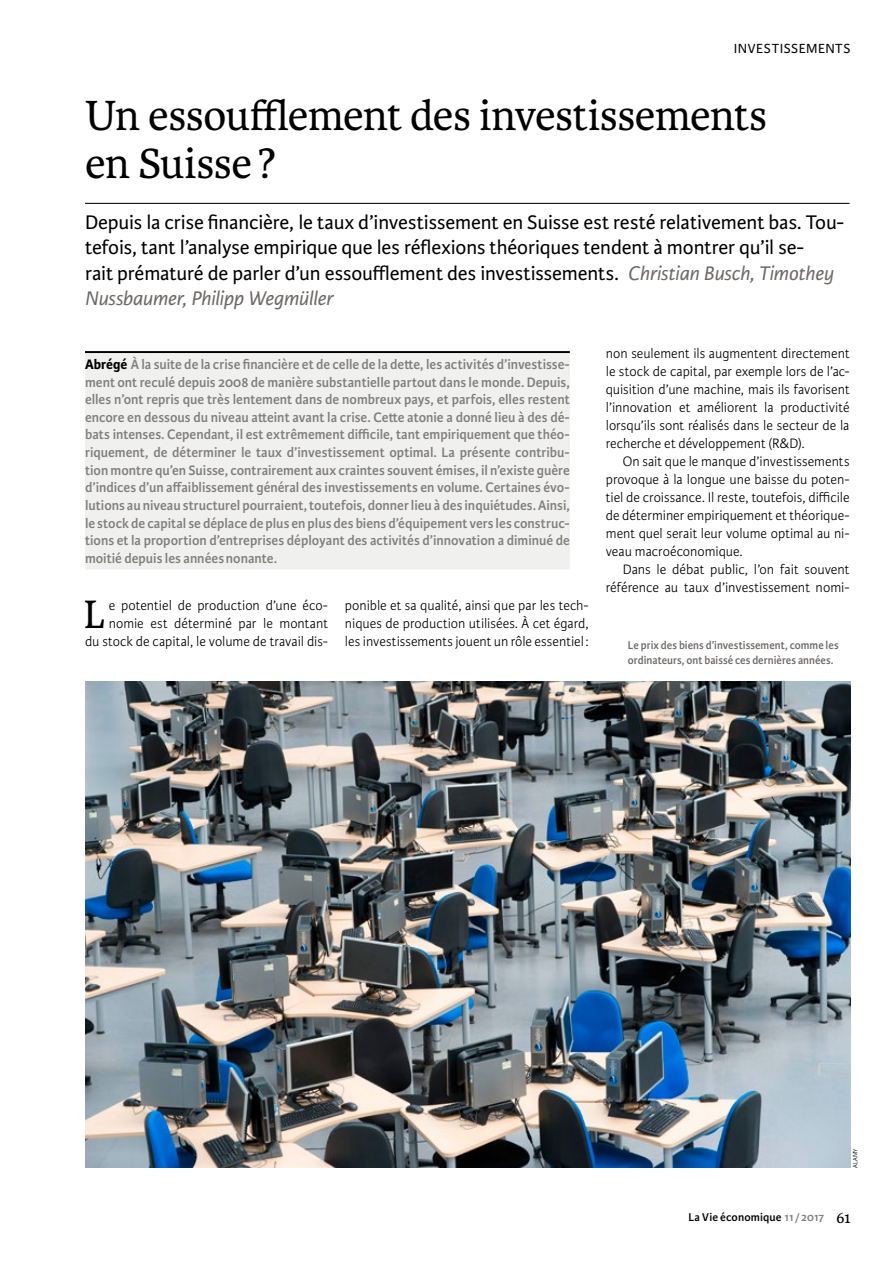
<style>
.page{position:relative;width:893px;height:1263px;background:#fff}
.page>*{position:absolute;margin:0;border:0;box-sizing:border-box;transform-origin:0 0}
.t1{font:45px/48px "Karmina";letter-spacing:-.01em;color:#000}
.t2{font:42.3px "Karmina";color:#000;scale:.96 1}
.t3{font:21px/25.5px "Karmina Sans";letter-spacing:-.005em;color:#000}
.t4{font:600 14.7px/17.5px "Karmina Sans";color:#817e7b;text-align:justify}
.t5{font:300 14.55px/18px "Karmina Sans";color:#000;text-align:justify}
.t6{font:14.1px "Karmina Sans";letter-spacing:.035em;color:#000}
.t7{font:600 12px/15px "Karmina Sans";letter-spacing:.005em;color:#6d6966;scale:.95 1}
.t8{font:600 12px "Karmina Sans";letter-spacing:.01em;color:#000}
.t9{font:300 6.75px "Karmina Sans";letter-spacing:.015em;color:#000}
.s1{font-style:italic;color:#6d6966}
.s2{font-weight:700;color:#000}
.s3{color:#817e7b}
.s4{font-family:"Karmina";font-weight:400;font-size:16.5px}
</style>
<div class="page">
<hr style="left:85px;top:203px;width:765px;height:1px;background:#000">
<hr style="left:85px;top:351px;width:485px;height:2px;background:#000">
<div style="left:85px;top:353px;width:485px;height:23px;background:#f0f0ef"></div>
<div style="left:85px;top:371px;width:485px;height:22px;background:#f0f0ef"></div>
<div style="left:85px;top:388px;width:485px;height:23px;background:#f0f0ef"></div>
<div style="left:85px;top:406px;width:485px;height:22px;background:#f0f0ef"></div>
<div style="left:85px;top:424px;width:485px;height:22px;background:#f0f0ef"></div>
<div style="left:85px;top:441px;width:485px;height:23px;background:#f0f0ef"></div>
<div style="left:85px;top:459px;width:485px;height:22px;background:#f0f0ef"></div>
<div style="left:85px;top:476px;width:485px;height:23px;background:#f0f0ef"></div>
<div style="left:85px;top:494px;width:485px;height:23px;background:#f0f0ef"></div>
<div style="left:85px;top:512px;width:485px;height:22px;background:#f0f0ef"></div>
<div style="left:85px;top:529px;width:485px;height:23px;background:#f0f0ef"></div>
<div style="left:85px;top:547px;width:485px;height:22px;background:#f0f0ef"></div>
<img style="left:85px;top:682px;width:765px;height:486px">
<p class="t6" style="left:734px;top:41px;width:118px">INVESTISSEMENTS</p>
<h1 class="t1" style="left:85px;top:92px;width:684px">Un essoufflement des investissements en Suisse ?</h1>
<p class="t3" style="left:85px;top:209px;width:761px">Depuis la crise financière, le taux d’investissement en Suisse est resté relativement bas. Tou&shy;tefois, tant l’analyse empirique que les réflexions théoriques tendent à montrer qu’il se-<br>rait prématuré de parler d’un essoufflement des investissements. <span class="s1">Christian Busch, Timothey Nussbaumer, Philipp Wegmüller</span></p>
<p class="t4" style="left:85px;top:356px;width:486px"><span class="s2">Abrégé</span> À la suite de la crise financière et de celle de la dette, les activités d’investisse&shy;ment ont reculé depuis 2008 de manière substantielle partout dans le monde. Depuis, elles n’ont repris que très lentement dans de nombreux pays, et parfois, elles restent encore en dessous du niveau atteint avant la crise. Cette atonie a donné lieu à des dé&shy;bats intenses. Cependant, il est extrêmement difficile, tant empiriquement que théo&shy;riquement, de déterminer le taux d’investissement optimal. La présente contribu&shy;tion montre qu’en Suisse, contrairement aux craintes souvent émises, il n’existe guère d’indices d’un affaiblissement général des investissements en volume. Certaines évo&shy;lutions au niveau structurel pourraient, toutefois, donner lieu à des inquiétudes. Ainsi, le stock de capital se déplace de plus en plus des biens d’équipement vers les construc&shy;tions et la proportion d’entreprises déployant des activités d’innovation a diminué de moitié depuis les annéesnonante.</p>
<p class="t5" style="left:345px;top:597px;width:245px">ponible et sa qualité, ainsi que par les tech&shy;niques de production utilisées. À cet égard, les investissements jouent un rôle essentiel :</p>
<p class="t5" style="left:85px;top:597px;width:244px;text-align:right">e potentiel de production d’une éco&shy;nomie est déterminé par le montant<br>du stock de capital, le volume de travail dis-</p>
<h2 class="t2" style="left:84px;top:591px;width:23px">L</h2>
<p class="t5" style="left:606px;top:345px;width:245px">non seulement ils augmentent directement le stock de capital, par exemple lors de l’ac&shy;quisition d’une machine, mais ils favorisent l’innovation et améliorent la productivité lorsqu’ils sont réalisés dans le secteur de la recherche et développement (R&amp;D).</p>
<p class="t5" style="left:606px;top:453px;width:245px;text-indent:17px">On sait que le manque d’investissements provoque à la longue une baisse du poten&shy;tiel de croissance. Il reste, toutefois, difficile de déterminer empiriquement et théorique&shy;ment quel serait leur volume optimal au ni&shy;veau macroéconomique.</p>
<p class="t5" style="left:606px;top:561px;width:245px;text-align:right">Dans le débat public, l’on fait souvent référence au taux d’investissement nomi-</p>
<p class="t7" style="left:628px;top:638px;width:223px">Le prix des biens d’investissement, comme les ordinateurs, ont baissé ces dernières années.</p>
<p class="t9" style="left:852px;top:1168px;width:21px;rotate:-90deg">ALAMY</p>
<p class="t8" style="left:689px;top:1210px;width:163px">La Vie économique <span class="s3">11/2017</span> <span class="s4">61</span></p>
</div>
